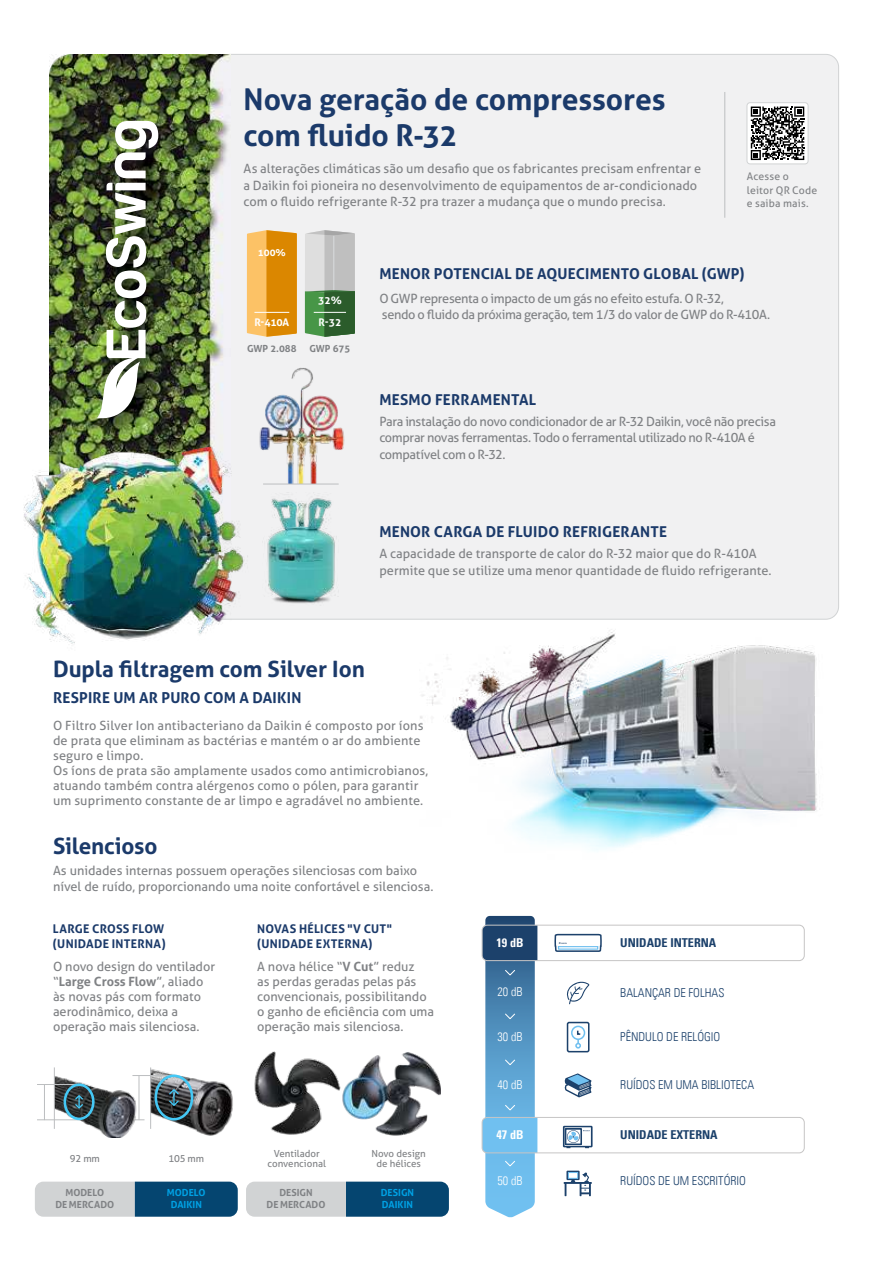
<style>
.page{position:relative;width:893px;height:1263px;background:#fff}
.page>*{position:absolute;margin:0;border:0;box-sizing:border-box;transform-origin:0 0}
.t1{font:700 57.45px "Harabara Mais Bold Harabara Mais";letter-spacing:-.02em;color:#fff}
.t2{font:700 30px/36px "Aller";letter-spacing:-.005em;color:#1b3a6a}
.t3{font:700 22.5px "Aller";letter-spacing:-.005em;color:#1b3a6a}
.t4{font:700 15px "Aller";letter-spacing:.015em;color:#1b3a6a}
.t5{font:12.75px/15px "Aller";color:#808285}
.t6{font:12.75px/16.5px "Aller";letter-spacing:-.03em;color:#808285}
.t7{font:300 condensed 12.3px "Univers LT";color:#1c416b}
.t8{font:700 condensed 12.3px "Univers LT";color:#1c416b}
.t9{font:300 condensed 12.3px "Univers LT";color:#fff}
.t10{font:700 condensed 12.3px "Univers LT";color:#fff}
.t11{font:700 12px/15px "Aller";letter-spacing:.025em;color:#1b3a6a}
.t12{font:10.5px/13.5px "Aller";letter-spacing:.02em;color:#808285}
.t13{font:700 10.5px "Aller";letter-spacing:-.02em;color:#fff}
.t14{font:9.75px/10.5px "Aller";color:#808285;text-align:center}
.t15{font:700 9.75px/11.7px "Aller";color:#808285;text-align:center}
.t16{font:700 9.75px/11.7px "Aller";letter-spacing:.005em;color:#00a1e4;text-align:center}
.t17{font:700 9.75px "Aller";color:#fff}
.s1{font-weight:700}
</style>
<div class="page">
<div style="left:230px;top:54px;width:609px;height:566px;background:#f1f1f2"></div>
<img style="left:50px;top:54px;width:180px;height:356px">
<svg style="left:247px;top:230px;width:50px;height:107px;background:#e8a02f"></svg>
<svg style="left:305px;top:230px;width:50px;height:107px;background:#8ea78e"></svg>
<img style="left:419px;top:595px;width:408px;height:255px">
<svg style="left:564px;top:1171px;width:28px;height:25px"></svg>
<div style="left:568px;top:1172px;width:10px;height:7px;border:1px solid #70c0f0"></div>
<svg style="left:563px;top:1126px;width:30px;height:22px"></svg>
<div style="left:482px;top:1117px;width:323px;height:36px;border:1px solid #c6c5c5;border-radius:5px"></div>
<svg style="left:482px;top:916px;width:55px;height:301px;background:#659fc8"></svg>
<svg style="left:554px;top:924px;width:48px;height:173px"></svg>
<div style="left:482px;top:925px;width:323px;height:36px;border:1px solid #c6c5c5;border-radius:5px"></div>
<hr style="left:37px;top:1119px;width:108px;height:1px;background:#bcbec0">
<img style="left:55px;top:1076px;width:85px;height:62px">
<img style="left:151px;top:1068px;width:82px;height:68px">
<svg style="left:168px;top:1088px;width:12px;height:19px"></svg>
<svg style="left:74px;top:1094px;width:10px;height:16px"></svg>
<hr style="left:54px;top:1067px;width:1px;height:62px;background:#bcbec0">
<hr style="left:150px;top:1067px;width:1px;height:62px;background:#bcbec0">
<hr style="left:44px;top:1084px;width:1px;height:36px;background:#bcbec0">
<hr style="left:37px;top:1084px;width:44px;height:1px;background:#bcbec0">
<hr style="left:139px;top:1075px;width:1px;height:45px;background:#bcbec0">
<hr style="left:132px;top:1075px;width:45px;height:1px;background:#bcbec0">
<div style="left:155px;top:1074px;width:38px;height:46px;border:3px solid #44c8f5;border-radius:50%"></div>
<div style="left:64px;top:1083px;width:31px;height:37px;border:3px solid #44c8f5;border-radius:50%"></div>
<svg style="left:35px;top:1181px;width:203px;height:36px;background:#6e8fa4"></svg>
<svg style="left:246px;top:1181px;width:203px;height:36px;background:#6e8ea4"></svg>
<svg style="left:97px;top:357px;width:43px;height:53px"></svg>
<img style="left:254px;top:1051px;width:186px;height:85px">
<hr style="left:254px;top:312px;width:35px;height:1px;background:#fff">
<hr style="left:314px;top:312px;width:32px;height:1px;background:#fff">
<img style="left:24px;top:410px;width:233px;height:234px">
<img style="left:252px;top:368px;width:97px;height:116px">
<hr style="left:263px;top:484px;width:76px;height:1px;background:#bcbec0">
<img style="left:263px;top:493px;width:76px;height:115px">
<hr style="left:724px;top:92px;width:1px;height:126px;background:#bcbec0">
<div style="left:747px;top:103px;width:61px;height:61px;background:linear-gradient(to right,#fff,#fff);border-radius:3px"></div>
<div style="left:747px;top:102px;width:61px;height:62px;border:1px solid #d1d3d4;border-radius:3px"></div>
<svg style="left:751px;top:107px;width:53px;height:53px"></svg>
<h1 class="t1" style="left:93px;top:360px;width:243px;rotate:-90deg">EcoSwing</h1>
<h2 class="t2" style="left:243px;top:81px;width:423px">Nova geração de compressores com fluido R-32</h2>
<p class="t5" style="left:243px;top:160px;width:459px;line-height:16.5px">As alterações climáticas são um desafio que os fabricantes precisam enfrentar e a Daikin foi pioneira no desenvolvimento de equipamentos de ar-condicionado com o fluido refrigerante R-32 pra trazer a mudança que o mundo precisa.</p>
<p class="t17" style="left:258px;top:247px;width:29px">100%</p>
<p class="t12" style="left:747px;top:170px;width:72px">Acesse o leitor QR Code e saiba mais.</p>
<p class="t13" style="left:318px;top:294px;width:25px">32%</p>
<p class="t13" style="left:254px;top:316px;width:36px">R-410A</p>
<p class="t13" style="left:318px;top:316px;width:24px">R-32</p>
<p class="t15" style="left:247px;top:342px;width:51px">GWP 2.088</p>
<p class="t15" style="left:309px;top:342px;width:42px">GWP 675</p>
<p class="t4" style="left:379px;top:264px;width:367px">MENOR POTENCIAL DE AQUECIMENTO GLOBAL (GWP)</p>
<p class="t6" style="left:379px;top:290px;width:392px">O GWP representa o impacto de um gás no efeito estufa. O R-32,<br>sendo o fluido da próxima geração, tem 1/3 do valor de GWP do R-410A.</p>
<p class="t4" style="left:379px;top:390px;width:158px">MESMO FERRAMENTAL</p>
<p class="t6" style="left:379px;top:413px;width:398px">Para instalação do novo condicionador de ar R-32 Daikin, você não precisa comprar novas ferramentas. Todo o ferramental utilizado no R-410A é compatível com o R-32.</p>
<p class="t4" style="left:379px;top:522px;width:289px">MENOR CARGA DE FLUIDO REFRIGERANTE</p>
<p class="t5" style="left:379px;top:545px;width:394px;line-height:16.5px">A capacidade de transporte de calor do R-32 maior que do R-410A permite que se utilize uma menor quantidade de fluido refrigerante.</p>
<h3 class="t3" style="left:53px;top:655px;width:313px">Dupla filtragem com Silver Ion</h3>
<p class="t5" style="left:53px;top:717px;width:377px">O Filtro Silver Ion antibacteriano da Daikin é composto por íons de prata que eliminam as bactérias e mantém o ar do ambiente seguro e limpo.<br>Os íons de prata são amplamente usados como antimicrobianos, atuando também contra alérgenos como o pólen, para garantir um suprimento constante de ar limpo e agradável no ambiente.</p>
<p class="t4" style="left:53px;top:689px;width:250px">RESPIRE UM AR PURO COM A DAIKIN</p>
<h3 class="t3" style="left:53px;top:832px;width:106px">Silencioso</h3>
<p class="t5" style="left:53px;top:862px;width:382px;line-height:16.5px">As unidades internas possuem operações silenciosas com baixo nível de ruído, proporcionando uma noite confortável e silenciosa.</p>
<p class="t11" style="left:53px;top:921px;width:114px">LARGE CROSS FLOW (UNIDADE INTERNA)</p>
<p class="t11" style="left:257px;top:921px;width:136px">NOVAS HÉLICES "V CUT" (UNIDADE EXTERNA)</p>
<p class="t5" style="left:53px;top:959px;width:164px">O novo design do ventilador “<span class="s1">Large Cross Flow</span>”, aliado às novas pás com formato aerodinâmico, deixa a operação mais silenciosa.</p>
<p class="t5" style="left:257px;top:959px;width:179px">A nova hélice “<span class="s1">V Cut</span>” reduz<br>as perdas geradas pelas pás convencionais, possibilitando o ganho de eficiência com uma operação mais silenciosa.</p>
<p class="t14" style="left:70px;top:1153px;width:31px">92 mm</p>
<p class="t14" style="left:169px;top:1153px;width:37px">105 mm</p>
<p class="t15" style="left:55px;top:1187px;width:60px">MODELO<br>DE MERCADO</p>
<p class="t16" style="left:167px;top:1187px;width:40px">MODELO<br>DAIKIN</p>
<p class="t14" style="left:268px;top:1148px;width:60px">Ventilador convencional</p>
<p class="t14" style="left:372px;top:1148px;width:56px">Novo design de hélices</p>
<p class="t15" style="left:267px;top:1187px;width:60px">DESIGN<br>DE MERCADO</p>
<p class="t16" style="left:381px;top:1187px;width:35px;text-align:left">DESIGN<br>DAIKIN</p>
<p class="t10" style="left:497px;top:935px;width:29px">19 dB</p>
<p class="t8" style="left:620px;top:935px;width:97px">UNIDADE INTERNA</p>
<p class="t9" style="left:498px;top:985px;width:26px">20 dB</p>
<p class="t7" style="left:620px;top:985px;width:106px">BALANÇAR DE FOLHAS</p>
<p class="t9" style="left:498px;top:1029px;width:26px">30 dB</p>
<p class="t7" style="left:620px;top:1029px;width:102px">PÊNDULO DE RELÓGIO</p>
<p class="t9" style="left:498px;top:1077px;width:26px">40 dB</p>
<p class="t7" style="left:620px;top:1078px;width:135px">RUÍDOS EM UMA BIBLIOTECA</p>
<p class="t10" style="left:497px;top:1127px;width:29px">47 dB</p>
<p class="t8" style="left:620px;top:1127px;width:99px">UNIDADE EXTERNA</p>
<p class="t9" style="left:498px;top:1173px;width:26px">50 dB</p>
<p class="t7" style="left:620px;top:1173px;width:127px">RUÍDOS DE UM ESCRITÓRIO</p>
</div>
